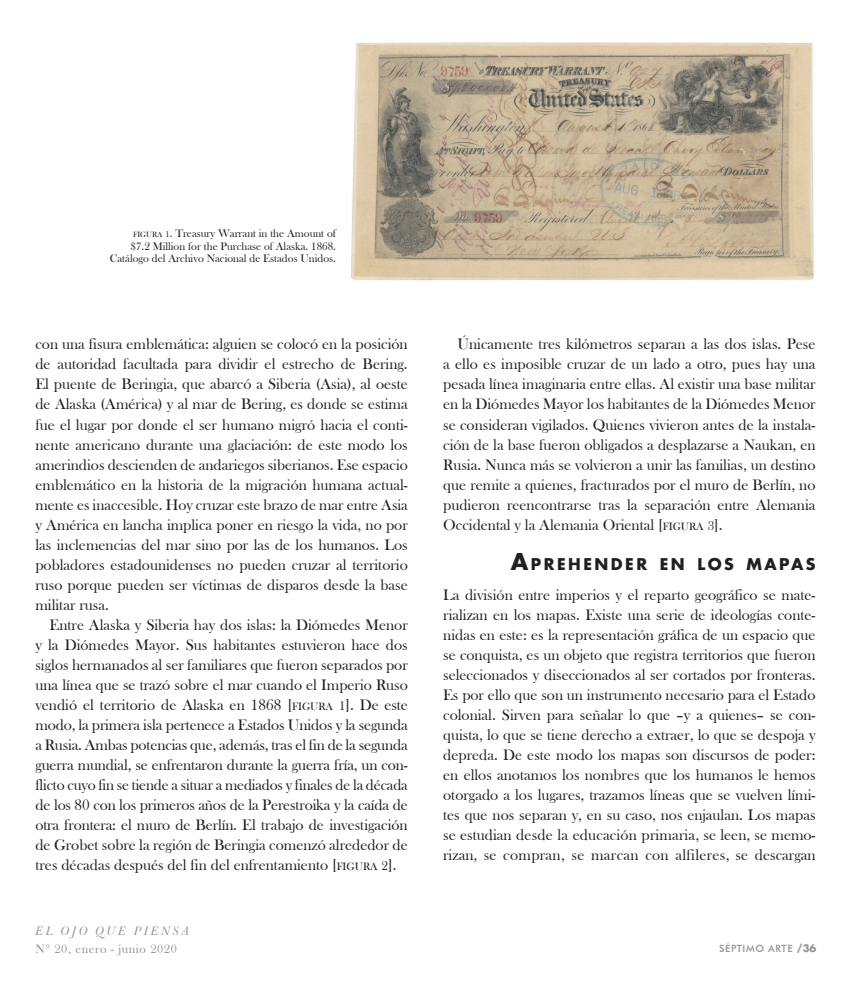
<style>
.page{position:relative;width:851px;height:993px;background:#fff}
.page>*{position:absolute;margin:0;border:0;box-sizing:border-box;transform-origin:0 0}
.titulillos{font:700 15.75px "Futura Std";letter-spacing:.155em;color:#231f20}
.Cuerpo{font:15.62px/20px "Bask Old Face";color:#231f20;text-align:justify}
.primer_parrafo{font:15.62px/20px "Bask Old Face";letter-spacing:.02em;color:#231f20;text-align:justify}
.t1{font:12.5px "Bask Old Face";letter-spacing:.05em;color:#969199}
.t2{font:italic 12.5px "Baskerville BT";letter-spacing:.16em;color:#969199}
.pie_de_foto{font:11.25px/12.5px "Bask Old Face";color:#231f20;text-align:right}
.t3{font:500 10px "Futura BT";letter-spacing:.06em;color:#969199}
.s1{font-size:7.88px}
.s2{font-size:8.75px}
.s3{font-size:11px}
.s4{font-size:13.12px}
.s5{font-size:22.5px}
.s6{font-family:"Futura Std";font-weight:700}
</style>
<div class="page">
<img style="left:351px;top:42px;width:463px;height:239px">
<p class="pie_de_foto" style="left:110px;top:227px;width:227px"><span class="s1">FIGURA</span> <span class="s2">1</span>. Treasury Warrant in the Amount of<br>$7.2 Million for the Purchase of Alaska. 1868.<br>Catálogo del Archivo Nacional de Estados Unidos.</p>
<p class="Cuerpo" style="left:35px;top:334px;width:374px">con una fisura emblemática: alguien se colocó en la posición de autoridad facultada para dividir el estrecho de Bering.<br>El puente de Beringia, que abarcó a Siberia (Asia), al oeste de Alaska (América) y al mar de Bering, es donde se estima fue el lugar por donde el ser humano migró hacia el conti&shy;nente americano durante una glaciación: de este modo los amerindios descienden de andariegos siberianos. Ese espacio emblemático en la historia de la migración humana actual&shy;mente es inaccesible. Hoy cruzar este brazo de mar entre Asia y América en lancha implica poner en riesgo la vida, no por las inclemencias del mar sino por las de los humanos. Los pobladores estadounidenses no pueden cruzar al territorio ruso porque pueden ser víctimas de disparos desde la base militar rusa.</p>
<p class="Cuerpo" style="left:35px;top:614px;width:374px;text-indent:14px">Entre Alaska y Siberia hay dos islas: la Diómedes Menor y la Diómedes Mayor. Sus habitantes estuvieron hace dos siglos hermanados al ser familiares que fueron separados por una línea que se trazó sobre el mar cuando el Imperio Ruso vendió el territorio de Alaska en 1868 [<span class="s3">FIGURA</span> <span class="s4">1</span>]. De este modo, la primera isla pertenece a Estados Unidos y la segunda a Rusia. Ambas potencias que, además, tras el fin de la segunda guerra mundial, se enfrentaron durante la guerra fría, un con&shy;flicto cuyo fin se tiende a situar a mediados y finales de la década de los 80 con los primeros años de la Perestroika y la caída de otra frontera: el muro de Berlín. El trabajo de investigación de Grobet sobre la región de Beringia comenzó alrededor de tres décadas después del fin del enfrentamiento [<span class="s3">FIGURA</span> <span class="s4">2</span>].</p>
<p class="Cuerpo" style="left:443px;top:334px;width:374px;text-indent:14px">Únicamente tres kilómetros separan a las dos islas. Pese a ello es imposible cruzar de un lado a otro, pues hay una pesada línea imaginaria entre ellas. Al existir una base militar en la Diómedes Mayor los habitantes de la Diómedes Menor se consideran vigilados. Quienes vivieron antes de la instala&shy;ción de la base fueron obligados a desplazarse a Naukan, en Rusia. Nunca más se volvieron a unir las familias, un destino que remite a quienes, fracturados por el muro de Berlín, no pudieron reencontrarse tras la separación entre Alemania Occidental y la Alemania Oriental [<span class="s3">FIGURA</span> <span class="s4">3</span>].</p>
<p class="titulillos" style="left:511px;top:553px;width:306px"><span class="s5">A</span>PREHENDER EN LOS MAPAS</p>
<p class="primer_parrafo" style="left:443px;top:584px;width:374px">La división entre imperios y el reparto geográfico se mate&shy;rializan en los mapas. Existe una serie de ideologías conte&shy;nidas en este: es la representación gráfica de un espacio que se conquista, es un objeto que registra territorios que fueron seleccionados y diseccionados al ser cortados por fronteras.<br>Es por ello que son un instrumento necesario para el Estado colonial. Sirven para señalar lo que –y a quienes– se con&shy;quista, lo que se tiene derecho a extraer, lo que se despoja y depreda. De este modo los mapas son discursos de poder: en ellos anotamos los nombres que los humanos le hemos otorgado a los lugares, trazamos líneas que se vuelven lími&shy;tes que nos separan y, en su caso, nos enjaulan. Los mapas se estudian desde la educación primaria, se leen, se memo&shy;rizan, se compran, se marcan con alfileres, se descargan</p>
<p class="t2" style="left:35px;top:922px;width:156px">EL OJO QUE PIENSA</p>
<p class="t1" style="left:35px;top:941px;width:143px">Nº 20, enero - junio 2020</p>
<p class="t3" style="left:719px;top:941px;width:99px">SÉPTIMO ARTE <span class="s6">/36</span></p>
</div>
